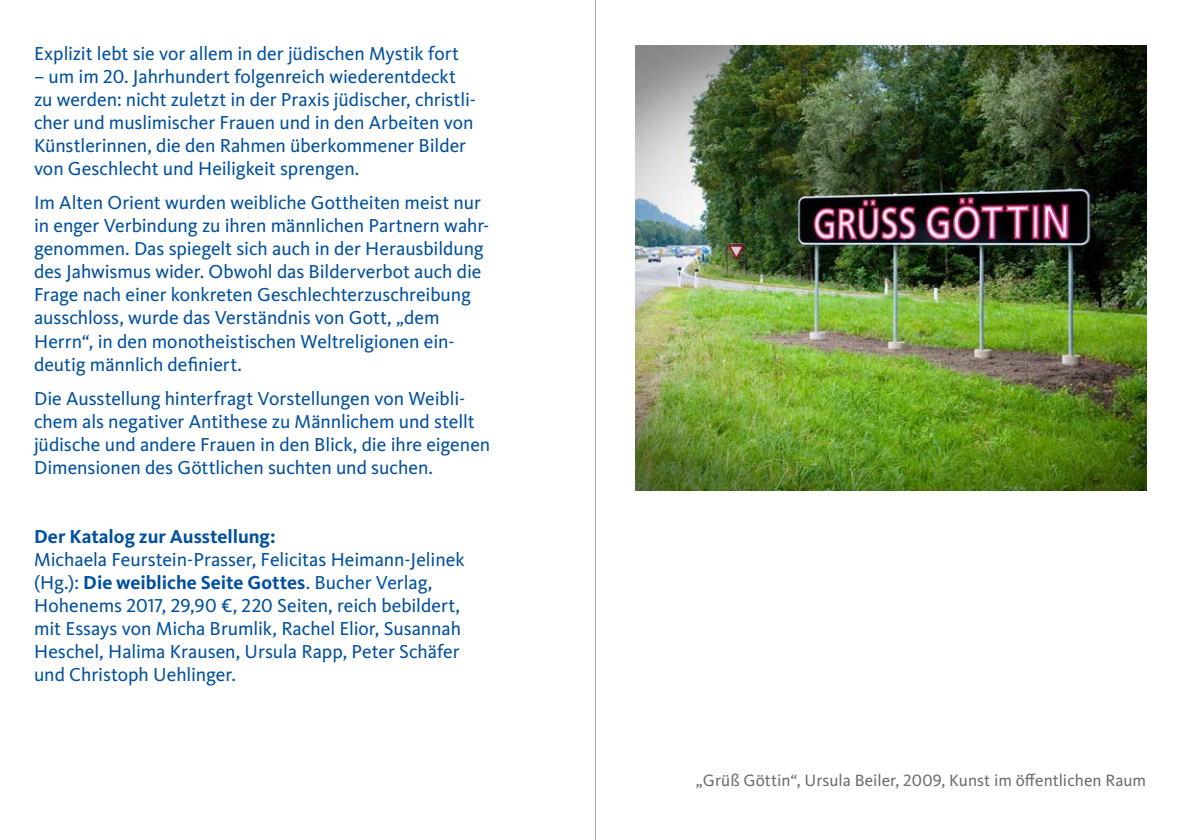
<style>
.page{position:relative;width:1191px;height:840px;background:#fff}
.page>*{position:absolute;margin:0;border:0;box-sizing:border-box;transform-origin:0 0}
.t1{font:19.4px/23px "Kievit OT";letter-spacing:-.005em;color:#01509f}
.t2{font:700 19.4px "Kievit OT";color:#01509f}
.t3{font:17px "Kievit OT";color:#6c6d70}
.s1{font-weight:700}
</style>
<div class="page">
<hr style="left:595px;top:0;width:1px;height:839px;background:#a5a6a5">
<img style="left:635px;top:45px;width:511px;height:445px">
<p class="t1" style="left:34px;top:42px;width:426px">Explizit lebt sie vor allem in der jüdischen Mystik fort</p>
<p class="t1" style="left:34px;top:65px;width:443px">– um im 20. Jahrhundert folgenreich wiederentdeckt zu werden: nicht zuletzt in der Praxis jüdischer, christli&shy;cher und muslimischer Frauen und in den Arbeiten von Künstlerinnen, die den Rahmen überkommener Bilder von Geschlecht und Heiligkeit sprengen.</p>
<p class="t1" style="left:34px;top:191px;width:457px">Im Alten Orient wurden weibliche Gottheiten meist nur in enger Verbindung zu ihren männlichen Partnern wahr&shy;genommen. Das spiegelt sich auch in der Herausbildung des Jahwismus wider. Obwohl das Bilderverbot auch die Frage nach einer konkreten Geschlechterzuschreibung ausschloss, wurde das Verständnis von Gott, „dem Herrn“, in den monotheistischen Weltreligionen ein&shy;deutig männlich definiert.</p>
<p class="t1" style="left:34px;top:386px;width:458px">Die Ausstellung hinterfragt Vorstellungen von Weibli&shy;chem als negativer Antithese zu Männlichem und stellt jüdische und andere Frauen in den Blick, die ihre eigenen Dimensionen des Göttlichen suchten und suchen.</p>
<p class="t2" style="left:34px;top:524px;width:243px">Der Katalog zur Ausstellung:</p>
<p class="t1" style="left:34px;top:547px;width:432px">Michaela Feurstein-Prasser, Felicitas Heimann-Jelinek (Hg.): <span class="s1">Die weibliche Seite Gottes</span>. Bucher Verlag, Hohenems 2017, 29,90 €, 220 Seiten, reich bebildert, mit Essays von Micha Brumlik, Rachel Elior, Susannah Heschel, Halima Krausen, Ursula Rapp, Peter Schäfer und Christoph Uehlinger.</p>
<p class="t3" style="left:696px;top:770px;width:452px">„Grüß Göttin“, Ursula Beiler, 2009, Kunst im öffentlichen Raum</p>
</div>
